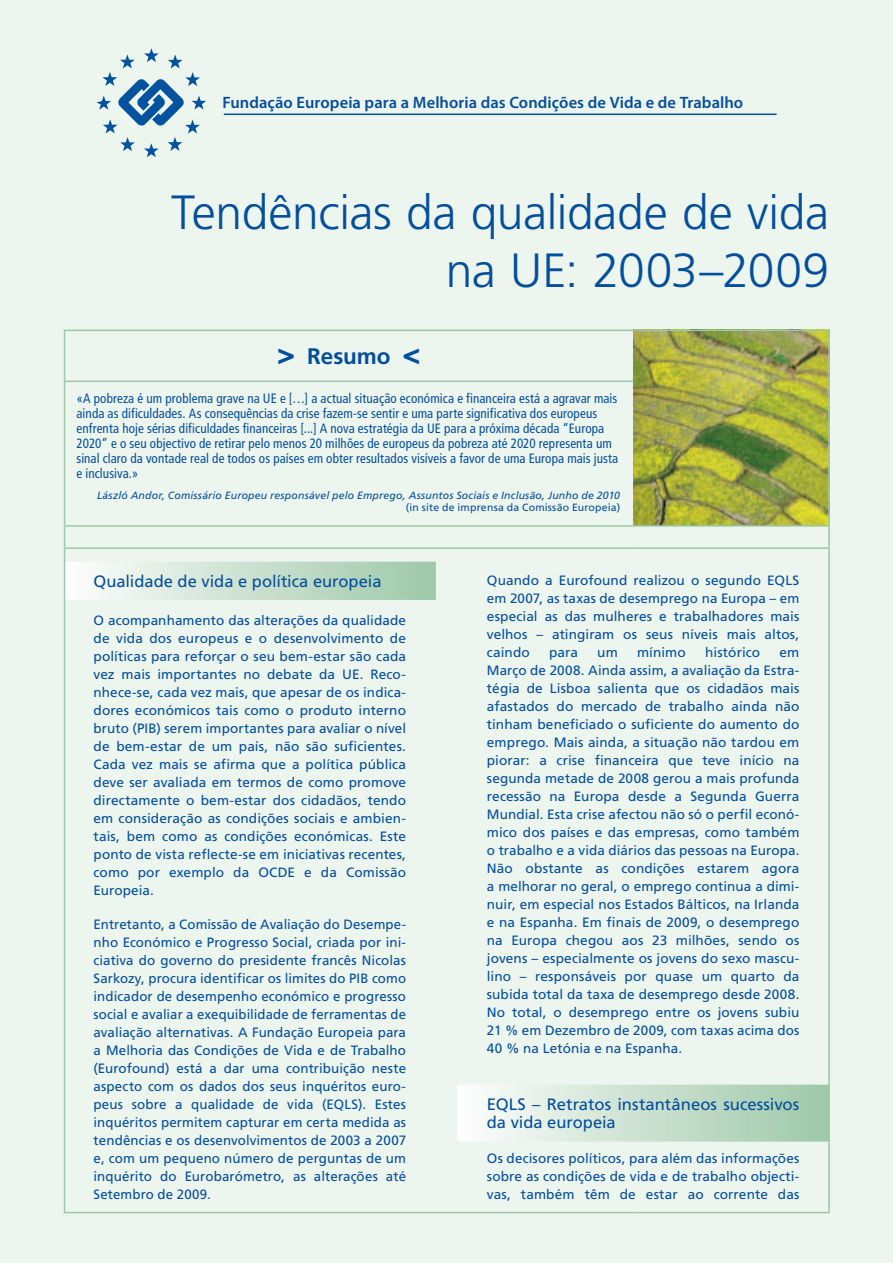
<style>
.page{position:relative;width:893px;height:1263px;background:#edf5ef}
.page>*{position:absolute;margin:0;border:0;box-sizing:border-box;transform-origin:0 0}
.t1{font:300 48px/57.6px "Frutiger LT Std";letter-spacing:-.01em;color:#034e9d;text-align:right}
.t2{font:700 22.5px "Frutiger LT Std";letter-spacing:-.005em;color:#034e9d}
.t3{font:16.5px/18px "Frutiger LT Std";color:#034e9d}
.t4{font:600 16.5px "Myriad Pro";letter-spacing:.005em;color:#034e9d}
.t5{font:13.5px/18px "Frutiger LT Std";letter-spacing:.005em;color:#034e9d;text-align:justify}
.t6{font:condensed 13.5px/15px "Frutiger LT Std";letter-spacing:.005em;color:#034e9d}
.t7{font:italic 10.5px "Frutiger LT Std";letter-spacing:.015em;color:#034e9d}
.t8{font:10.5px "Frutiger LT Std";letter-spacing:.015em;color:#034e9d}
.s1{font-weight:900;font-size:30px}
</style>
<div class="page">
<div style="left:64px;top:562px;width:372px;height:38px;background:linear-gradient(to right,#fcfdfb,#9dc7a8)"></div>
<div style="left:457px;top:1084px;width:372px;height:57px;background:linear-gradient(to right,#fcfdfc,#9dc7a8)"></div>
<svg style="left:96px;top:48px;width:110px;height:109px"></svg>
<hr style="left:224px;top:114px;width:553px;height:1px;background:#034e9d">
<img style="left:634px;top:331px;width:194px;height:194px">
<hr style="left:64px;top:330px;width:569px;height:1px;background:#9cc8a9">
<hr style="left:64px;top:331px;width:1px;height:50px;background:#9cc8a9">
<hr style="left:633px;top:330px;width:197px;height:1px;background:#9cc8a9">
<hr style="left:828px;top:331px;width:2px;height:50px;background:#9cc8a9">
<hr style="left:64px;top:381px;width:569px;height:1px;background:#9cc8a9">
<hr style="left:64px;top:382px;width:1px;height:143px;background:#9cc8a9">
<hr style="left:828px;top:381px;width:2px;height:144px;background:#9cc8a9">
<hr style="left:64px;top:525px;width:569px;height:2px;background:#9cc8a9">
<svg style="left:64px;top:527px;width:1px;height:20px"></svg>
<hr style="left:633px;top:525px;width:197px;height:2px;background:#9cc8a9">
<hr style="left:828px;top:527px;width:2px;height:20px;background:#9cc8a9">
<hr style="left:64px;top:547px;width:569px;height:2px;background:#9cc8a9">
<hr style="left:64px;top:549px;width:1px;height:663px;background:#9cc8a9">
<hr style="left:633px;top:547px;width:197px;height:2px;background:#9cc8a9">
<hr style="left:828px;top:549px;width:2px;height:663px;background:#9cc8a9">
<hr style="left:64px;top:1212px;width:569px;height:1px;background:#9cc8a9">
<hr style="left:633px;top:1212px;width:197px;height:1px;background:#9cc8a9">
<p class="t4" style="left:222px;top:92px;width:522px">Fundação Europeia para a Melhoria das Condições de Vida e de Trabalho</p>
<h1 class="t1" style="left:171px;top:185px;width:659px">Tendências da qualidade de vida na UE: 2003–2009</h1>
<h2 class="t2" style="left:277px;top:342px;width:145px"><span class="s1">&gt;</span> Resumo <span class="s1">&lt;</span></h2>
<p class="t6" style="left:77px;top:391px;width:543px">«A pobreza é um problema grave na UE e […] a actual situação económica e financeira está a agravar mais ainda as dificuldades. As consequências da crise fazem-se sentir e uma parte significativa dos europeus enfrenta hoje sérias dificuldades financeiras [...] A nova estratégia da UE para a próxima década “Europa 2020” e o seu objectivo de retirar pelo menos 20 milhões de europeus da pobreza até 2020 representa um sinal claro da vontade real de todos os países em obter resultados visíveis a favor de uma Europa mais justa e inclusiva.»</p>
<p class="t7" style="left:97px;top:489px;width:525px">László Andor, Comissário Europeu responsável pelo Emprego, Assuntos Sociais e Inclusão, Junho de 2010</p>
<p class="t8" style="left:406px;top:502px;width:216px">(in site de imprensa da Comissão Europeia)</p>
<p class="t3" style="left:94px;top:572px;width:289px">Qualidade de vida e política europeia</p>
<p class="t5" style="left:94px;top:612px;width:314px">O acompanhamento das alterações da qualidade de vida dos europeus e o desenvolvimento de políticas para reforçar o seu bem-estar são cada vez mais importantes no debate da UE. Reco&shy;nhece-se, cada vez mais, que apesar de os indica&shy;dores económicos tais como o produto interno bruto (PIB) serem importantes para avaliar o nível de bem-estar de um país, não são suficientes.<br>Cada vez mais se afirma que a política pública deve ser avaliada em termos de como promove directamente o bem-estar dos cidadãos, tendo em consideração as condições sociais e ambien&shy;tais, bem como as condições económicas. Este ponto de vista reflecte-se em iniciativas recentes, como por exemplo da OCDE e da Comissão Europeia.</p>
<p class="t5" style="left:94px;top:915px;width:314px">Entretanto, a Comissão de Avaliação do Desempe&shy;nho Económico e Progresso Social, criada por ini&shy;ciativa do governo do presidente francês Nicolas Sarkozy, procura identificar os limites do PIB como indicador de desempenho económico e progresso social e avaliar a exequibilidade de ferramentas de avaliação alternativas. A Fundação Europeia para a Melhoria das Condições de Vida e de Trabalho (Eurofound) está a dar uma contribuição neste aspecto com os dados dos seus inquéritos euro&shy;peus sobre a qualidade de vida (EQLS). Estes inquéritos permitem capturar em certa medida as tendências e os desenvolvimentos de 2003 a 2007 e, com um pequeno número de perguntas de um inquérito do Eurobarómetro, as alterações até Setembro de 2009.</p>
<p class="t5" style="left:487px;top:571px;width:314px">Quando a Eurofound realizou o segundo EQLS em 2007, as taxas de desemprego na Europa – em especial as das mulheres e trabalhadores mais velhos – atingiram os seus níveis mais altos, caindo</p>
<p class="t5" style="left:549px;top:643px;width:30px">para</p>
<p class="t5" style="left:597px;top:643px;width:22px">um</p>
<p class="t5" style="left:637px;top:643px;width:50px">mínimo</p>
<p class="t5" style="left:705px;top:643px;width:57px">histórico</p>
<p class="t5" style="left:487px;top:643px;width:314px;text-indent:293px">em Março de 2008. Ainda assim, a avaliação da Estra&shy;tégia de Lisboa salienta que os cidadãos mais afastados do mercado de trabalho ainda não tinham beneficiado o suficiente do aumento do emprego. Mais ainda, a situação não tardou em piorar: a crise financeira que teve início na segunda metade de 2008 gerou a mais profunda recessão na Europa desde a Segunda Guerra Mundial. Esta crise afectou não só o perfil econó&shy;mico dos países e das empresas, como também o trabalho e a vida diários das pessoas na Europa.<br>Não obstante as condições estarem agora a melhorar no geral, o emprego continua a dimi&shy;nuir, em especial nos Estados Bálticos, na Irlanda e na Espanha. Em finais de 2009, o desemprego na Europa chegou aos 23 milhões, sendo os jovens – especialmente os jovens do sexo mascu&shy;lino – responsáveis por quase um quarto da subida total da taxa de desemprego desde 2008.<br>No total, o desemprego entre os jovens subiu 21 % em Dezembro de 2009, com taxas acima dos 40 % na Letónia e na Espanha.</p>
<p class="t3" style="left:487px;top:1095px;width:314px">EQLS – Retratos instantâneos sucessivos da vida europeia</p>
<p class="t5" style="left:487px;top:1149px;width:314px">Os decisores políticos, para além das informações sobre as condições de vida e de trabalho objecti&shy;vas, também têm de estar ao corrente das</p>
</div>
